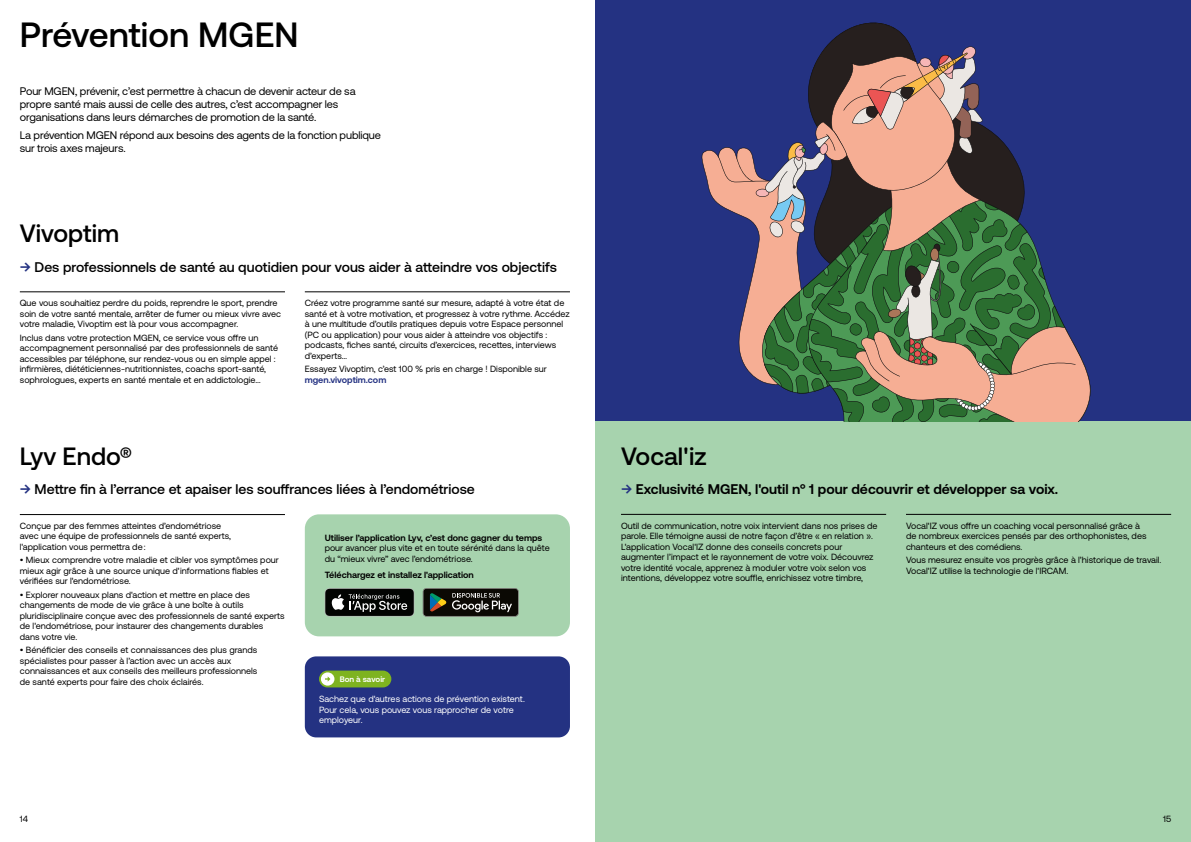
<style>
.page{position:relative;width:1191px;height:842px;background:#fff}
.page>*{position:absolute;margin:0;border:0;box-sizing:border-box;transform-origin:0 0}
.t1{font:500 35px "Aeonik MGEN";color:#000}
.t2{font:500 25px "Aeonik MGEN";color:#000}
.t3{font:500 14px "Aeonik MGEN";color:#000}
.t4{font:700 14px "Aeonik MGEN";color:#000}
.t5{font:11px/13px "Aeonik MGEN";letter-spacing:-.01em;color:#000}
.t6{font:9px/10.5px "Aeonik MGEN";color:#000}
.t7{font:9px/10.5px "Aeonik MGEN";color:#fff}
.t8{font:700 9px "Aeonik MGEN";color:#000}
.t9{font:700 9px "Aeonik MGEN";color:#243282}
.t10{font:700 8px "Aeonik MGEN";color:#fff}
.s1{color:#243282}
.s2{font-weight:500;color:#243282}
</style>
<div class="page">
<div style="left:595px;top:421px;width:596px;height:421px;background:#a7d3ae"></div>
<div style="left:595px;top:0;width:596px;height:421px;background:#243282"></div>
<hr style="left:20px;top:514px;width:265px;height:1px;background:#000">
<hr style="left:621px;top:514px;width:265px;height:1px;background:#000">
<hr style="left:906px;top:514px;width:265px;height:1px;background:#000">
<svg style="left:701px;top:23px;width:389px;height:398px"></svg>
<hr style="left:20px;top:292px;width:265px;height:1px;background:#000">
<hr style="left:305px;top:292px;width:265px;height:1px;background:#000">
<div style="left:305px;top:514px;width:265px;height:122px;background:#a7d3ae;border-radius:14px"></div>
<svg style="left:325px;top:588px;width:89px;height:28px;background:#313331"></svg>
<svg style="left:423px;top:588px;width:95px;height:28px;background:#31312b"></svg>
<div style="left:305px;top:656px;width:265px;height:81px;background:#243282;border-radius:11px"></div>
<div style="left:319px;top:671px;width:72px;height:16px;background:#7eb320;border-radius:8px"></div>
<svg style="left:321px;top:672px;width:13px;height:14px"></svg>
<h1 class="t1" style="left:20px;top:16px;width:280px">Prévention MGEN</h1>
<p class="t5" style="left:20px;top:84px;width:337px">Pour MGEN, prévenir, c’est permettre à chacun de devenir acteur de sa propre santé mais aussi de celle des autres, c’est accompagner les organisations dans leurs démarches de promotion de la santé.</p>
<p class="t5" style="left:20px;top:129px;width:363px">La prévention MGEN répond aux besoins des agents de la fonction publique sur trois axes majeurs.</p>
<h2 class="t2" style="left:20px;top:219px;width:101px">Vivoptim</h2>
<h3 class="t3" style="left:20px;top:259px;width:538px"><span class="s1">→</span> Des professionnels de santé au quotidien pour vous aider à atteindre vos objectifs</h3>
<p class="t6" style="left:20px;top:298px;width:263px">Que vous souhaitiez perdre du poids, reprendre le sport, prendre soin de votre santé mentale, arrêter de fumer ou mieux vivre avec votre maladie, Vivoptim est là pour vous accompagner.</p>
<p class="t6" style="left:20px;top:332px;width:260px">Inclus dans votre protection MGEN, ce service vous offre un accompagnement personnalisé par des professionnels de santé accessibles par téléphone, sur rendez-vous ou en simple appel : infirmières, diététiciennes-nutritionnistes, coachs sport-santé, sophrologues, experts en santé mentale et en addictologie…</p>
<p class="t6" style="left:305px;top:298px;width:266px">Créez votre programme santé sur mesure, adapté à votre état de santé et à votre motivation, et progressez à votre rythme. Accédez à une multitude d’outils pratiques depuis votre Espace personnel (PC ou application) pour vous aider à atteindre vos objectifs : podcasts, fiches santé, circuits d’exercices, recettes, interviews d’experts…</p>
<p class="t6" style="left:305px;top:364px;width:243px">Essayez Vivoptim, c’est 100 % pris en charge ! Disponible sur</p>
<p class="t9" style="left:305px;top:374px;width:83px">mgen.vivoptim.com</p>
<h2 class="t2" style="left:20px;top:442px;width:114px">Lyv Endo®</h2>
<h3 class="t3" style="left:20px;top:482px;width:456px"><span class="s1">→</span> Mettre fin à l’errance et apaiser les souffrances liées à l’endométriose</h3>
<p class="t6" style="left:20px;top:521px;width:213px">Conçue par des femmes atteintes d’endométriose avec une équipe de professionnels de santé experts, l'application vous permettra de:</p>
<p class="t6" style="left:20px;top:555px;width:260px">• Mieux comprendre votre maladie et cibler vos symptômes pour mieux agir grâce à une source unique d'informations fiables et vérifiées sur l'endométriose.</p>
<p class="t6" style="left:20px;top:589px;width:266px">• Explorer nouveaux plans d'action et mettre en place des changements de mode de vie grâce à une boîte à outils pluridisciplinaire conçue avec des professionnels de santé experts de l'endométriose, pour instaurer des changements durables dans votre vie.</p>
<p class="t6" style="left:20px;top:645px;width:239px">• Bénéficier des conseils et connaissances des plus grands spécialistes pour passer à l’action avec un accès aux connaissances et aux conseils des meilleurs professionnels de santé experts pour faire des choix éclairés.</p>
<p class="t8" style="left:325px;top:532px;width:219px">Utiliser l’application Lyv, c’est donc gagner du temps</p>
<p class="t6" style="left:325px;top:543px;width:226px">pour avancer plus vite et en toute sérénité dans la quête du “mieux vivre” avec l’endométriose.</p>
<p class="t8" style="left:325px;top:569px;width:151px">Téléchargez et installez l'application</p>
<p class="t10" style="left:340px;top:674px;width:47px">Bon à savoir</p>
<p class="t7" style="left:319px;top:694px;width:207px">Sachez que d'autres actions de prévention existent.<br>Pour cela, vous pouvez vous rapprocher de votre employeur.</p>
<h2 class="t2" style="left:621px;top:442px;width:87px">Vocal'iz</h2>
<h3 class="t4" style="left:621px;top:481px;width:439px"><span class="s2">→</span> Exclusivité MGEN, l'outil n° 1 pour découvrir et développer sa voix.</h3>
<p class="t6" style="left:621px;top:520px;width:258px">Outil de communication, notre voix intervient dans nos prises de parole. Elle témoigne aussi de notre façon d’être « en relation ».<br>L'application Vocal'IZ donne des conseils concrets pour augmenter l’impact et le rayonnement de votre voix. Découvrez votre identité vocale, apprenez à moduler votre voix selon vos intentions, développez votre souffle, enrichissez votre timbre,</p>
<p class="t6" style="left:906px;top:520px;width:242px">Vocal'IZ vous offre un coaching vocal personnalisé grâce à de nombreux exercices pensés par des orthophonistes, des chanteurs et des comédiens.</p>
<p class="t6" style="left:906px;top:555px;width:257px">Vous mesurez ensuite vos progrès grâce à l’historique de travail.<br>Vocal'IZ utilise la technologie de l'IRCAM.</p>
<p class="t6" style="left:20px;top:814px;width:10px">14</p>
<p class="t6" style="left:1163px;top:814px;width:10px">15</p>
</div>
